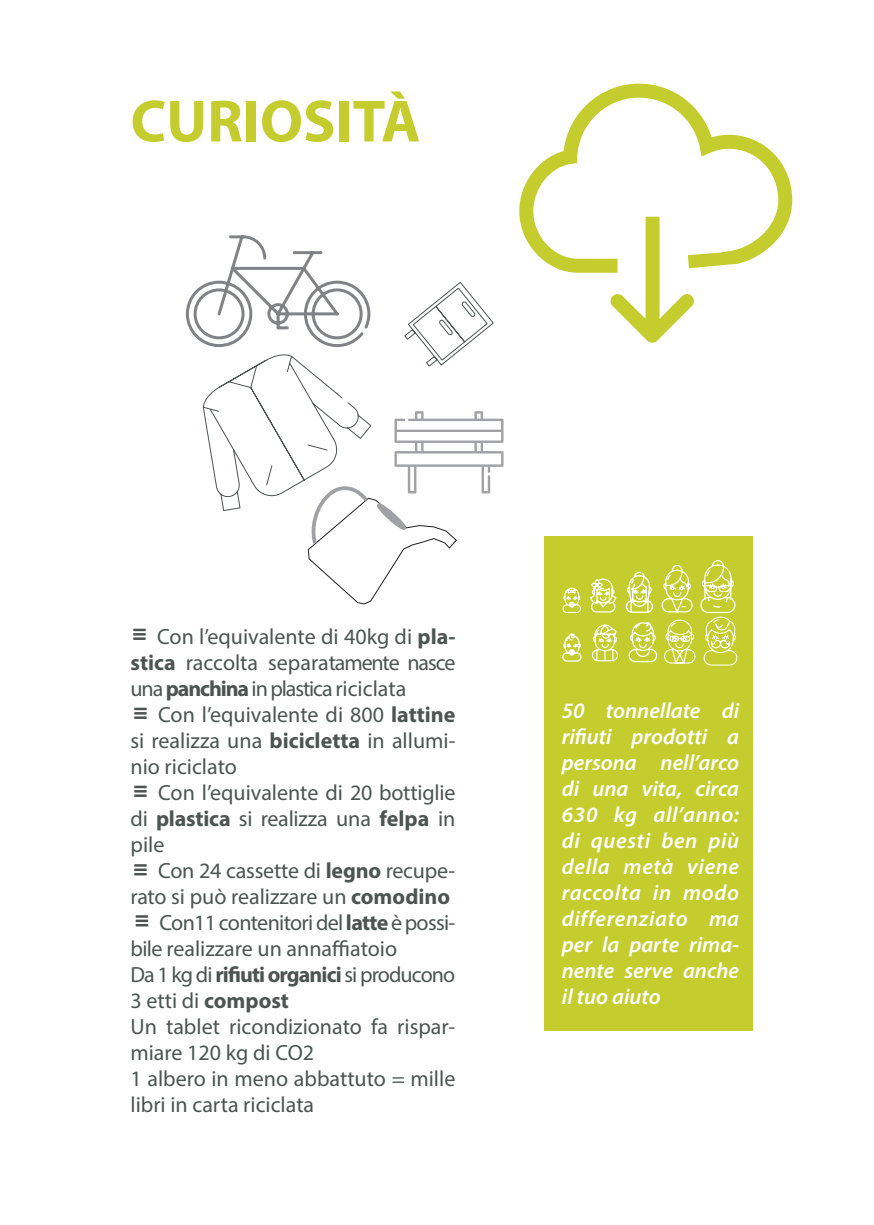
<style>
.page{position:relative;width:874px;height:1225px;background:#fff}
.page>*{position:absolute;margin:0;border:0;box-sizing:border-box;transform-origin:0 0}
.t1{font:700 60px "Myriad Pro";color:#c5cd2e}
.t2{font:22px/26px "Myriad Pro";color:#4d5451;text-align:justify}
.t3{font:italic 600 22px/26px "Myriad Pro";color:#fff;text-align:justify}
.t4{font:22px "Myriad Pro";letter-spacing:-.04em;color:#4d5451}
.t5{font:22px "Myriad Pro";letter-spacing:-.03em;color:#4d5451}
.s1{font-weight:700}
</style>
<div class="page">
<div style="left:544px;top:536px;width:208px;height:494px;background:#c5cd2e"></div>
<svg style="left:562px;top:587px;width:19px;height:26px"></svg>
<svg style="left:590px;top:578px;width:26px;height:35px"></svg>
<svg style="left:625px;top:571px;width:28px;height:42px"></svg>
<svg style="left:661px;top:565px;width:32px;height:48px"></svg>
<div style="left:700px;top:597px;width:35px;height:16px;border:1px solid #fff;border-radius:7px"></div>
<svg style="left:700px;top:560px;width:34px;height:48px"></svg>
<svg style="left:562px;top:633px;width:20px;height:29px"></svg>
<svg style="left:591px;top:624px;width:27px;height:38px"></svg>
<svg style="left:628px;top:621px;width:29px;height:42px"></svg>
<svg style="left:664px;top:619px;width:31px;height:45px"></svg>
<svg style="left:703px;top:616px;width:35px;height:50px"></svg>
<svg style="left:519px;top:84px;width:272px;height:189px"></svg>
<svg style="left:609px;top:217px;width:85px;height:126px"></svg>
<svg style="left:133px;top:628px;width:13px;height:12px"></svg>
<svg style="left:134px;top:707px;width:13px;height:12px"></svg>
<svg style="left:134px;top:785px;width:13px;height:12px"></svg>
<svg style="left:185px;top:235px;width:318px;height:369px"></svg>
<svg style="left:134px;top:864px;width:13px;height:11px"></svg>
<svg style="left:135px;top:915px;width:13px;height:11px"></svg>
<h1 class="t1" style="left:130px;top:82px;width:291px">CURIOSITÀ</h1>
<p class="t2" style="left:130px;top:623px;width:326px;text-indent:27px">Con l’equivalente di 40kg di <span class="s1">pla&shy;stica</span> raccolta separatamente nasce una <span class="s1">panchina</span> in plastica riciclata</p>
<p class="t2" style="left:130px;top:701px;width:326px;text-indent:28px">Con l’equivalente di 800 <span class="s1">lattine </span>si realizza una <span class="s1">bicicletta</span> in allumi&shy;nio riciclato</p>
<p class="t2" style="left:130px;top:779px;width:326px;text-indent:28px">Con l’equivalente di 20 bottiglie di <span class="s1">plastica</span> si realizza una <span class="s1">felpa</span> in pile</p>
<p class="t2" style="left:158px;top:857px;width:299px">Con 24 cassette di <span class="s1">legno</span> recupe-</p>
<p class="t2" style="left:130px;top:883px;width:321px">rato si può realizzare un <span class="s1">comodino</span></p>
<p class="t5" style="left:159px;top:909px;width:297px">Con11 contenitori del <span class="s1">latte</span> è possi-</p>
<p class="t2" style="left:130px;top:935px;width:268px">bile realizzare un annaffiatoio</p>
<p class="t4" style="left:130px;top:961px;width:326px">Da 1 kg di <span class="s1">rifiuti organici</span> si producono</p>
<p class="t2" style="left:130px;top:987px;width:160px">3 etti di <span class="s1">compost</span></p>
<p class="t2" style="left:130px;top:1013px;width:326px">Un tablet ricondizionato fa rispar-</p>
<p class="t2" style="left:130px;top:1039px;width:185px">miare 120 kg di CO2</p>
<p class="t2" style="left:130px;top:1065px;width:326px">1 albero in meno abbattuto = mille</p>
<p class="t2" style="left:130px;top:1091px;width:185px">libri in carta riciclata</p>
<p class="t3" style="left:561px;top:697px;width:179px">50 tonnellate di rifiuti prodotti a persona nell’arco di una vita, circa 630 kg all’anno: di questi ben più della metà viene raccolta in modo differenziato ma per la parte rima&shy;nente serve anche il tuo aiuto</p>
</div>
